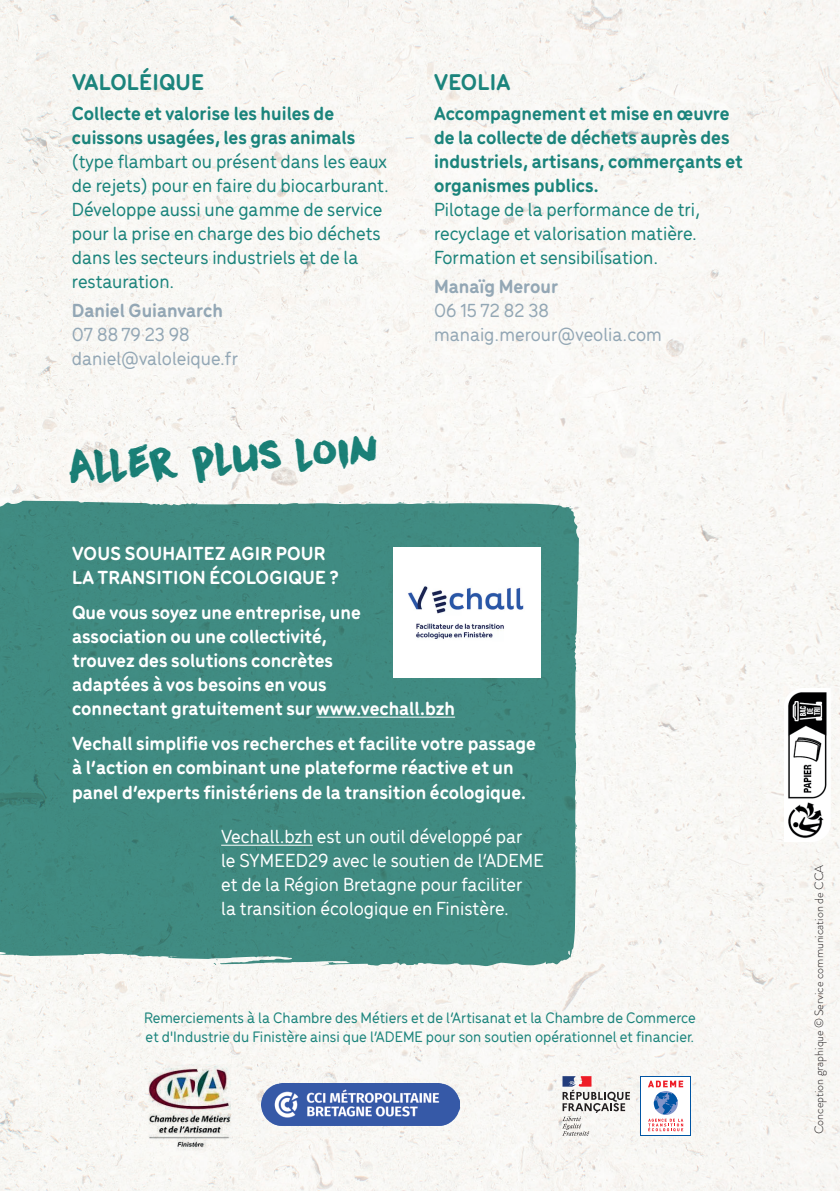
<style>
.page{position:relative;width:840px;height:1191px;background:#fff}
.page>*{position:absolute;margin:0;border:0;box-sizing:border-box;transform-origin:0 0}
.t1{font:42px "DK Downward Fall";color:#1b847c}
.t2{font:700 24px "Menco";letter-spacing:.01em;color:#1b847c}
.t3{font:700 20px/24px "Menco";color:#fff}
.t4{font:500 20px/24px "Menco";color:#1b847c}
.t5{font:700 20px/24px "Menco";color:#1b847c}
.t6{font:500 20px/24px "Menco";color:#fff}
.t7{font:500 20px/24px "Menco";color:#93a7b5}
.t8{font:700 20px "Menco";color:#93a7b5}
.t9{font:500 16px/19.2px "Menco";color:#1b847c}
.t10{font:300 12px "Brandon Grotesque";color:#231f20}
</style>
<div class="page">
<div style="left:0;top:0;width:839px;height:1191px;background:#f9f8f4"></div>
<div style="left:0;top:501px;width:578px;height:465px;background:#408b81"></div>
<img style="left:393px;top:547px;width:147px;height:130px">
<hr style="left:221px;top:844px;width:92px;height:1px;background:#fff">
<svg style="left:562px;top:1076px;width:67px;height:59px"></svg>
<svg style="left:640px;top:1076px;width:50px;height:59px"></svg>
<div style="left:641px;top:1077px;width:48px;height:57px;background:#fff"></div>
<svg style="left:648px;top:1080px;width:35px;height:51px"></svg>
<img style="left:784px;top:689px;width:45px;height:153px">
<img style="left:132px;top:1048px;width:114px;height:115px">
<img style="left:261px;top:1083px;width:198px;height:42px">
<hr style="left:316px;top:716px;width:139px;height:1px;background:#fff">
<p class="t2" style="left:72px;top:64px;width:133px">VALOLÉIQUE</p>
<p class="t5" style="left:72px;top:100px;width:285px">Collecte et valorise les huiles de cuissons usagées, les gras animals</p>
<p class="t4" style="left:72px;top:148px;width:318px">(type flambart ou présent dans les eaux de rejets) pour en faire du biocarburant.<br>Développe aussi une gamme de service pour la prise en charge des bio déchets dans les secteurs industriels et de la restauration.</p>
<p class="t8" style="left:72px;top:296px;width:152px">Daniel Guianvarch</p>
<p class="t7" style="left:72px;top:322px;width:168px">07 88 79 23 98 daniel@valoleique.fr</p>
<h1 class="t1" style="left:66px;top:437px;width:312px;rotate:-3deg">Aller plus loin</h1>
<p class="t2" style="left:434px;top:64px;width:78px">VEOLIA</p>
<p class="t5" style="left:434px;top:100px;width:310px">Accompagnement et mise en œuvre de la collecte de déchets auprès des industriels, artisans, commerçants et organismes publics.</p>
<p class="t4" style="left:434px;top:196px;width:267px">Pilotage de la performance de tri, recyclage et valorisation matière.<br>Formation et sensibilisation.</p>
<p class="t8" style="left:434px;top:272px;width:126px">Manaïg Merour</p>
<p class="t7" style="left:434px;top:298px;width:229px">06 15 72 82 38 manaig.merour@veolia.com</p>
<p class="t3" style="left:72px;top:540px;width:268px">VOUS SOUHAITEZ AGIR POUR<br>LA TRANSITION ÉCOLOGIQUE ?</p>
<p class="t3" style="left:72px;top:599px;width:384px">Que vous soyez une entreprise, une association ou une collectivité,<br>trouvez des solutions concrètes<br>adaptées à vos besoins en vous<br>connectant gratuitement sur www.vechall.bzh</p>
<p class="t3" style="left:72px;top:730px;width:465px">Vechall simplifie vos recherches et facilite votre passage à l’action en combinant une plateforme réactive et un panel d’experts finistériens de la transition écologique.</p>
<p class="t6" style="left:221px;top:823px;width:324px">Vechall.bzh est un outil développé par<br>le SYMEED29 avec le soutien de l’ADEME et de la Région Bretagne pour faciliter<br>la transition écologique en Finistère.</p>
<p class="t9" style="left:144px;top:1007px;width:553px">Remerciements à la Chambre des Métiers et de l’Artisanat et la Chambre de Commerce et d'Industrie du Finistère ainsi que l’ADEME pour son soutien opérationnel et financier.</p>
<p class="t10" style="left:810px;top:1134px;width:271px;rotate:-90deg">Conception graphique ©Service communication de CCA</p>
</div>
